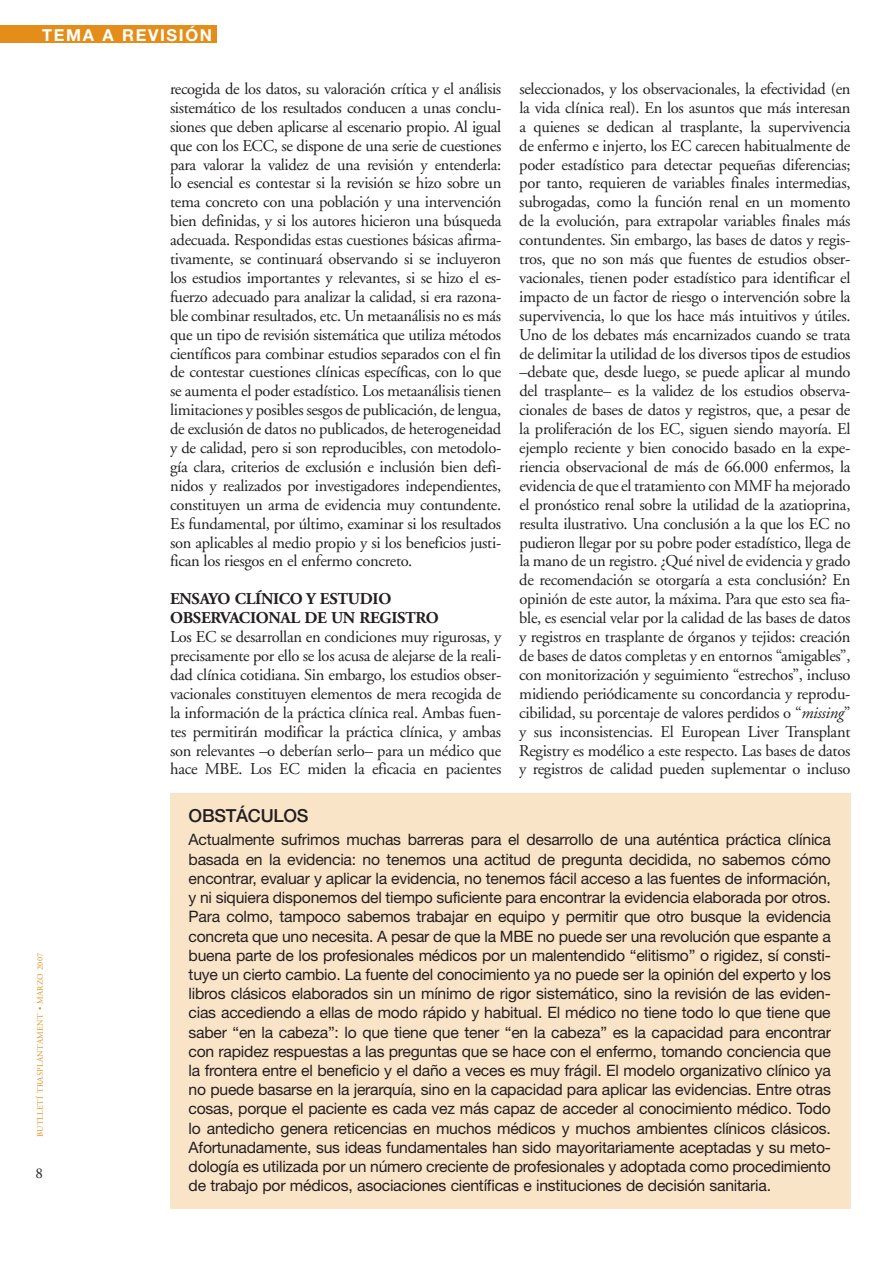
<style>
.page{position:relative;width:893px;height:1263px;background:#fff}
.page>*{position:absolute;margin:0;border:0;box-sizing:border-box;transform-origin:0 0}
.t1{font:500 18px "Helvetica Neue";letter-spacing:-.015em;color:#231f20}
.t2{font:16.5px/18.9px "Adobe Garamond";letter-spacing:-.02em;color:#231f20;text-align:justify}
.t3{font:700 16.5px/18.9px "Adobe Garamond";letter-spacing:-.02em;color:#231f20}
.t4{font:700 16.5px "Helvetica Neue";letter-spacing:.1em;color:#fff}
.t5{font:15.75px/19.2px "Helvetica Neue";letter-spacing:-.015em;color:#231f20;text-align:justify}
.t6{font:8.25px "Adobe Garamond";letter-spacing:.04em;color:#e48d19}
.s1{font-style:italic}
</style>
<div class="page">
<div style="left:170px;top:793px;width:681px;height:416px;background:#fae4c8"></div>
<div style="left:0;top:25px;width:216px;height:18px;background:#e48d19"></div>
<p class="t4" style="left:42px;top:25px;width:172px">TEMA A REVISIÓN</p>
<p class="t2" style="left:170px;top:80px;width:333px">recogida de los datos, su valoración crítica y el análisis sistemático de los resultados conducen a unas conclu&shy;siones que deben aplicarse al escenario propio. Al igual que con los ECC, se dispone de una serie de cuestiones para valorar la validez de una revisión y entenderla: lo esencial es contestar si la revisión se hizo sobre un tema concreto con una población y una intervención bien definidas, y si los autores hicieron una búsqueda adecuada. Respondidas estas cuestiones básicas afirma&shy;tivamente, se continuará observando si se incluyeron los estudios importantes y relevantes, si se hizo el es&shy;fuerzo adecuado para analizar la calidad, si era razona&shy;ble combinar resultados, etc. Un metaanálisis no es más que un tipo de revisión sistemática que utiliza métodos científicos para combinar estudios separados con el fin de contestar cuestiones clínicas específicas, con lo que se aumenta el poder estadístico. Los metaanálisis tienen limitaciones y posibles sesgos de publicación, de lengua, de exclusión de datos no publicados, de heterogeneidad y de calidad, pero si son reproducibles, con metodolo&shy;gía clara, criterios de exclusión e inclusión bien defi&shy;nidos y realizados por investigadores independientes, constituyen un arma de evidencia muy contundente.<br>Es fundamental, por último, examinar si los resultados son aplicables al medio propio y si los beneficios justi&shy;fican los riesgos en el enfermo concreto.</p>
<p class="t3" style="left:170px;top:590px;width:270px">ENSAYO CLÍNICO Y ESTUDIO<br>OBSERVACIONAL DE UN REGISTRO</p>
<p class="t2" style="left:170px;top:628px;width:333px">Los EC se desarrollan en condiciones muy rigurosas, y precisamente por ello se los acusa de alejarse de la reali&shy;dad clínica cotidiana. Sin embargo, los estudios obser&shy;vacionales constituyen elementos de mera recogida de la información de la práctica clínica real. Ambas fuen&shy;tes permitirán modificar la práctica clínica, y ambas son relevantes –o deberían serlo– para un médico que hace MBE. Los EC miden la eficacia en pacientes</p>
<p class="t2" style="left:519px;top:80px;width:333px">seleccionados, y los observacionales, la efectividad (en la vida clínica real). En los asuntos que más interesan a quienes se dedican al trasplante, la supervivencia de enfermo e injerto, los EC carecen habitualmente de poder estadístico para detectar pequeñas diferencias; por tanto, requieren de variables finales intermedias, subrogadas, como la función renal en un momento de la evolución, para extrapolar variables finales más contundentes. Sin embargo, las bases de datos y regis&shy;tros, que no son más que fuentes de estudios obser&shy;vacionales, tienen poder estadístico para identificar el impacto de un factor de riesgo o intervención sobre la supervivencia, lo que los hace más intuitivos y útiles.<br>Uno de los debates más encarnizados cuando se trata de delimitar la utilidad de los diversos tipos de estudios –debate que, desde luego, se puede aplicar al mundo del trasplante– es la validez de los estudios observa&shy;cionales de bases de datos y registros, que, a pesar de la proliferación de los EC, siguen siendo mayoría. El ejemplo reciente y bien conocido basado en la expe&shy;riencia observacional de más de 66.000 enfermos, la evidencia de que el tratamiento con MMF ha mejorado el pronóstico renal sobre la utilidad de la azatioprina, resulta ilustrativo. Una conclusión a la que los EC no pudieron llegar por su pobre poder estadístico, llega de la mano de un registro. ¿Qué nivel de evidencia y grado de recomendación se otorgaría a esta conclusión? En opinión de este autor, la máxima. Para que esto sea fia&shy;ble, es esencial velar por la calidad de las bases de datos y registros en trasplante de órganos y tejidos: creación de bases de datos completas y en entornos “amigables”, con monitorización y seguimiento “estrechos”, incluso midiendo periódicamente su concordancia y reprodu&shy;cibilidad, su porcentaje de valores perdidos o “<span class="s1">missing</span>” y sus inconsistencias. El European Liver Transplant Registry es modélico a este respecto. Las bases de datos y registros de calidad pueden suplementar o incluso</p>
<p class="t6" style="left:36px;top:1137px;width:186px;rotate:-90deg">BUTLLETÍ TRASPLANTAMENT • MARZO 2007</p>
<p class="t1" style="left:189px;top:805px;width:121px">OBSTÁCULOS</p>
<p class="t5" style="left:189px;top:830px;width:644px">Actualmente sufrimos muchas barreras para el desarrollo de una auténtica práctica clínica basada en la evidencia: no tenemos una actitud de pregunta decidida, no sabemos cómo encontrar, evaluar y aplicar la evidencia, no tenemos fácil acceso a las fuentes de información, y ni siquiera disponemos del tiempo suficiente para encontrar la evidencia elaborada por otros.<br>Para colmo, tampoco sabemos trabajar en equipo y permitir que otro busque la evidencia concreta que uno necesita. A pesar de que la MBE no puede ser una revolución que espante a buena parte de los profesionales médicos por un malentendido “elitismo” o rigidez, sí consti&shy;tuye un cierto cambio. La fuente del conocimiento ya no puede ser la opinión del experto y los libros clásicos elaborados sin un mínimo de rigor sistemático, sino la revisión de las eviden&shy;cias accediendo a ellas de modo rápido y habitual. El médico no tiene todo lo que tiene que saber “en la cabeza”: lo que tiene que tener “en la cabeza” es la capacidad para encontrar con rapidez respuestas a las preguntas que se hace con el enfermo, tomando conciencia que la frontera entre el beneficio y el daño a veces es muy frágil. El modelo organizativo clínico ya no puede basarse en la jerarquía, sino en la capacidad para aplicar las evidencias. Entre otras cosas, porque el paciente es cada vez más capaz de acceder al conocimiento médico. Todo lo antedicho genera reticencias en muchos médicos y muchos ambientes clínicos clásicos.<br>Afortunadamente, sus ideas fundamentales han sido mayoritariamente aceptadas y su meto&shy;dología es utilizada por un número creciente de profesionales y adoptada como procedimiento de trabajo por médicos, asociaciones científicas e instituciones de decisión sanitaria.</p>
</div>
